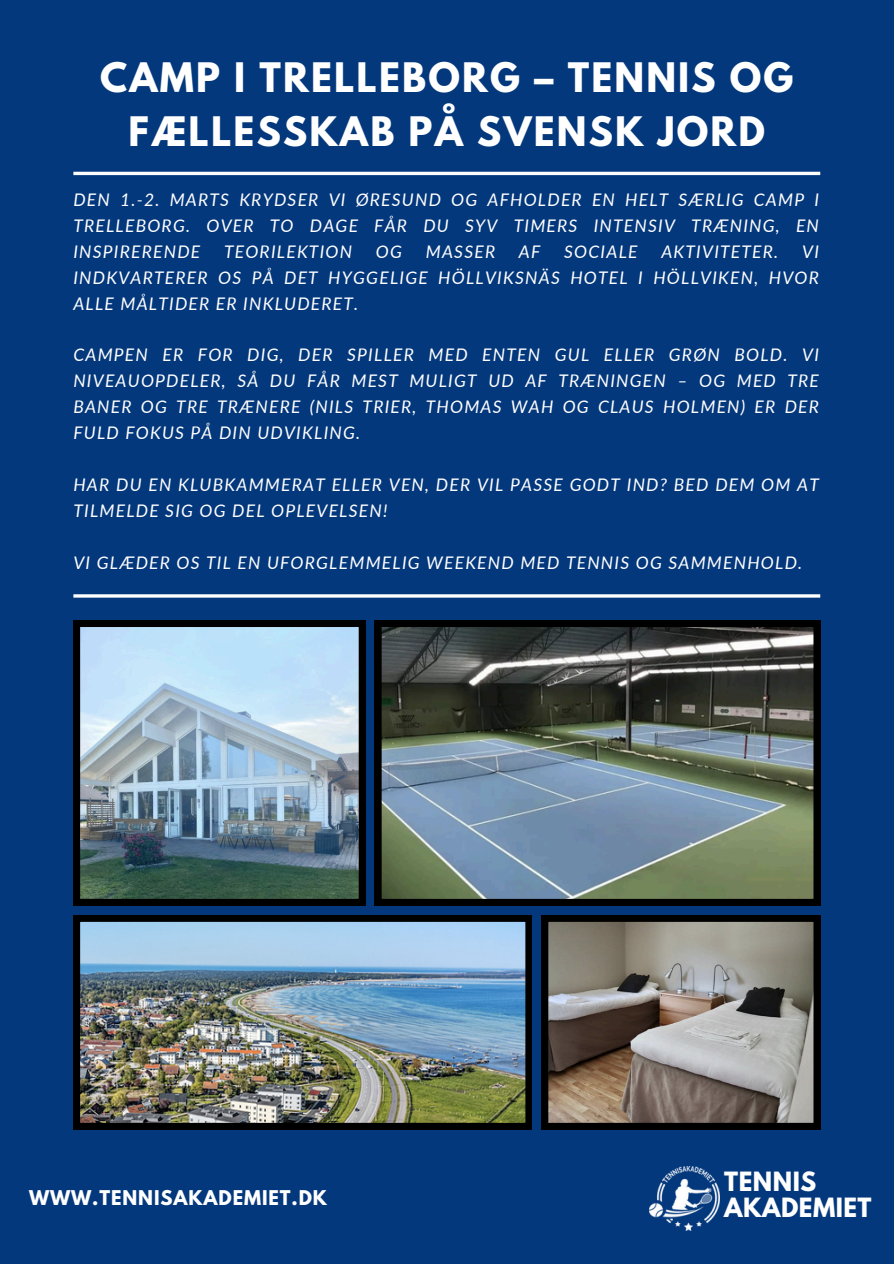
<style>
.page{position:relative;width:894px;height:1264px;background:#fff}
.page>*{position:absolute;margin:0;border:0;box-sizing:border-box;transform-origin:0 0}
.t1{font:700 36px/54px "League Spartan";letter-spacing:.06em;color:#fff;text-align:center}
.t2{font:700 23.55px/25.7px "League Spartan";letter-spacing:.02em;color:#fff}
.t3{font:700 18px "League Spartan";letter-spacing:.05em;color:#fff}
.t4{font:italic 17.4px/25.8px "Lato";letter-spacing:.07em;color:#fff;text-align:justify}
</style>
<div class="page">
<div style="left:0;top:0;width:893px;height:1263px;background:#04387d"></div>
<hr style="left:73px;top:172px;width:747px;height:3px;background:#fff">
<img style="left:649px;top:1166px;width:70px;height:64px">
<hr style="left:73px;top:594px;width:747px;height:3px;background:#fff">
<svg style="left:375px;top:620px;width:445px;height:285px;background:#5e6b6a"></svg>
<svg style="left:541px;top:915px;width:279px;height:214px;background:#7e7770"></svg>
<img style="left:73px;top:915px;width:458px;height:214px">
<img style="left:73px;top:620px;width:292px;height:285px">
<p class="t1" style="left:100px;top:55px;width:694px">CAMP I TRELLEBORG – TENNIS OG<br>FÆLLESSKAB PÅ SVENSK JORD</p>
<p class="t4" style="left:73px;top:186px;width:746px">DEN 1.-2. MARTS KRYDSER VI ØRESUND OG AFHOLDER EN HELT SÆRLIG CAMP I TRELLEBORG. OVER TO DAGE FÅR DU SYV TIMERS INTENSIV TRÆNING, EN INSPIRERENDE</p>
<p class="t4" style="left:224px;top:238px;width:129px">TEORILEKTION</p>
<p class="t4" style="left:376px;top:238px;width:28px">OG</p>
<p class="t4" style="left:425px;top:238px;width:71px">MASSER</p>
<p class="t4" style="left:519px;top:238px;width:23px">AF</p>
<p class="t4" style="left:564px;top:238px;width:75px">SOCIALE</p>
<p class="t4" style="left:661px;top:238px;width:118px">AKTIVITETER.</p>
<p class="t4" style="left:73px;top:238px;width:746px;text-indent:728px">VI INDKVARTERER OS PÅ DET HYGGELIGE HÖLLVIKSNÄS HOTEL I HÖLLVIKEN, HVOR ALLE MÅLTIDER ER INKLUDERET.</p>
<p class="t4" style="left:73px;top:342px;width:746px">CAMPEN ER FOR DIG, DER SPILLER MED ENTEN GUL ELLER GRØN BOLD. VI NIVEAUOPDELER, SÅ DU FÅR MEST MULIGT UD AF TRÆNINGEN – OG MED TRE BANER OG TRE TRÆNERE (NILS TRIER, THOMAS WAH OG CLAUS HOLMEN) ER DER FULD FOKUS PÅ DIN UDVIKLING.</p>
<p class="t4" style="left:73px;top:471px;width:746px">HAR DU EN KLUBKAMMERAT ELLER VEN, DER VIL PASSE GODT IND? BED DEM OM AT<br>TILMELDE SIG OG DEL OPLEVELSEN!</p>
<p class="t4" style="left:73px;top:549px;width:730px">VI GLÆDER OS TIL EN UFORGLEMMELIG WEEKEND MED TENNIS OG SAMMENHOLD.</p>
<p class="t3" style="left:29px;top:1189px;width:299px">WWW.TENNISAKADEMIET.DK</p>
<h1 class="t2" style="left:724px;top:1171px;width:149px">TENNIS<br>AKADEMIET</h1>
</div>
